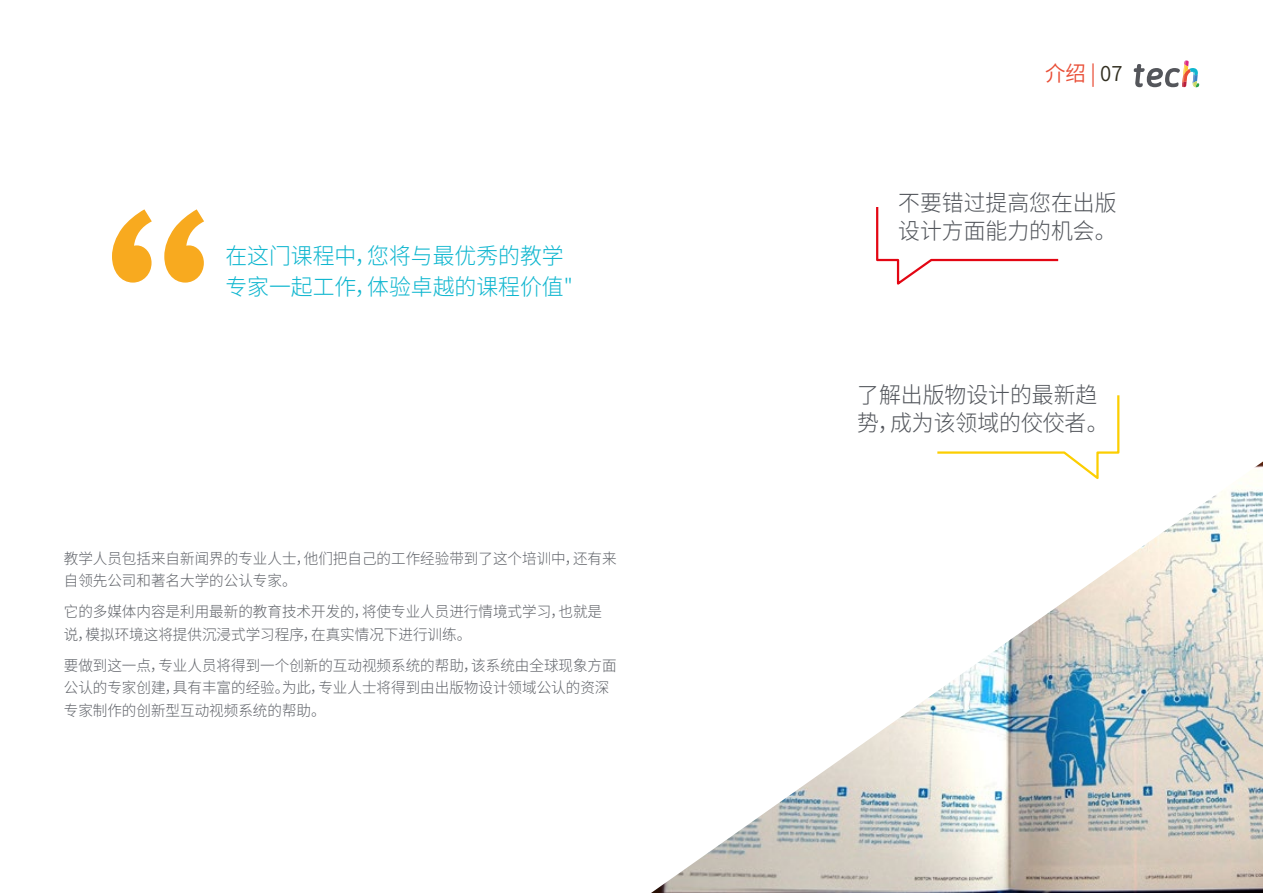
<style>
.page{position:relative;width:1263px;height:893px;background:#fff}
.page>*{position:absolute;margin:0;border:0;box-sizing:border-box;transform-origin:0 0}
.t1{font:300 22.5px/28.5px "Source Han Sans CN";color:#52555b}
.t2{font:300 22.5px/31.5px "Source Han Sans CN";color:#0fb6cf}
.t3{font:21px "Source Han Sans CN";color:#e94d35}
.t4{font:300 15px/22.5px "Source Han Sans CN";color:#61646a}
.s1{color:#312e20}
</style>
<div class="page">
<svg style="left:112px;top:209px;width:92px;height:74px"></svg>
<img style="left:651px;top:461px;width:612px;height:432px">
<svg style="left:935px;top:395px;width:185px;height:88px"></svg>
<svg style="left:876px;top:207px;width:183px;height:78px"></svg>
<svg style="left:1134px;top:61px;width:65px;height:27px"></svg>
<h1 class="t2" style="left:225px;top:240px;width:349px">在这门课程中，您将与最优秀的教学专家一起工作，体验卓越的课程价值"</h1>
<p class="t4" style="left:64px;top:547px;width:554px">教学人员包括来自新闻界的专业人士，他们把自己的工作经验带到了这个培训中，还有来自领先公司和著名大学的公认专家。</p>
<p class="t4" style="left:64px;top:601px;width:540px">它的多媒体内容是利用最新的教育技术开发的，将使专业人员进行情境式学习，也就是说，模拟环境这将提供沉浸式学习程序，在真实情况下进行训练。</p>
<p class="t4" style="left:64px;top:654px;width:554px">要做到这一点，专业人员将得到一个创新的互动视频系统的帮助，该系统由全球现象方面公认的专家创建，具有丰富的经验。为此，专业人士将得到由出版物设计领域公认的资深专家制作的创新型互动视频系统的帮助。</p>
<h2 class="t3" style="left:1045px;top:61px;width:79px">介绍 | <span class="s1">07</span></h2>
<h1 class="t1" style="left:898px;top:188px;width:220px">不要错过提高您在出版设计方面能力的机会。</h1>
<h1 class="t1" style="left:857px;top:381px;width:253px">了解出版物设计的最新趋势，成为该领域的佼佼者。</h1>
</div>
